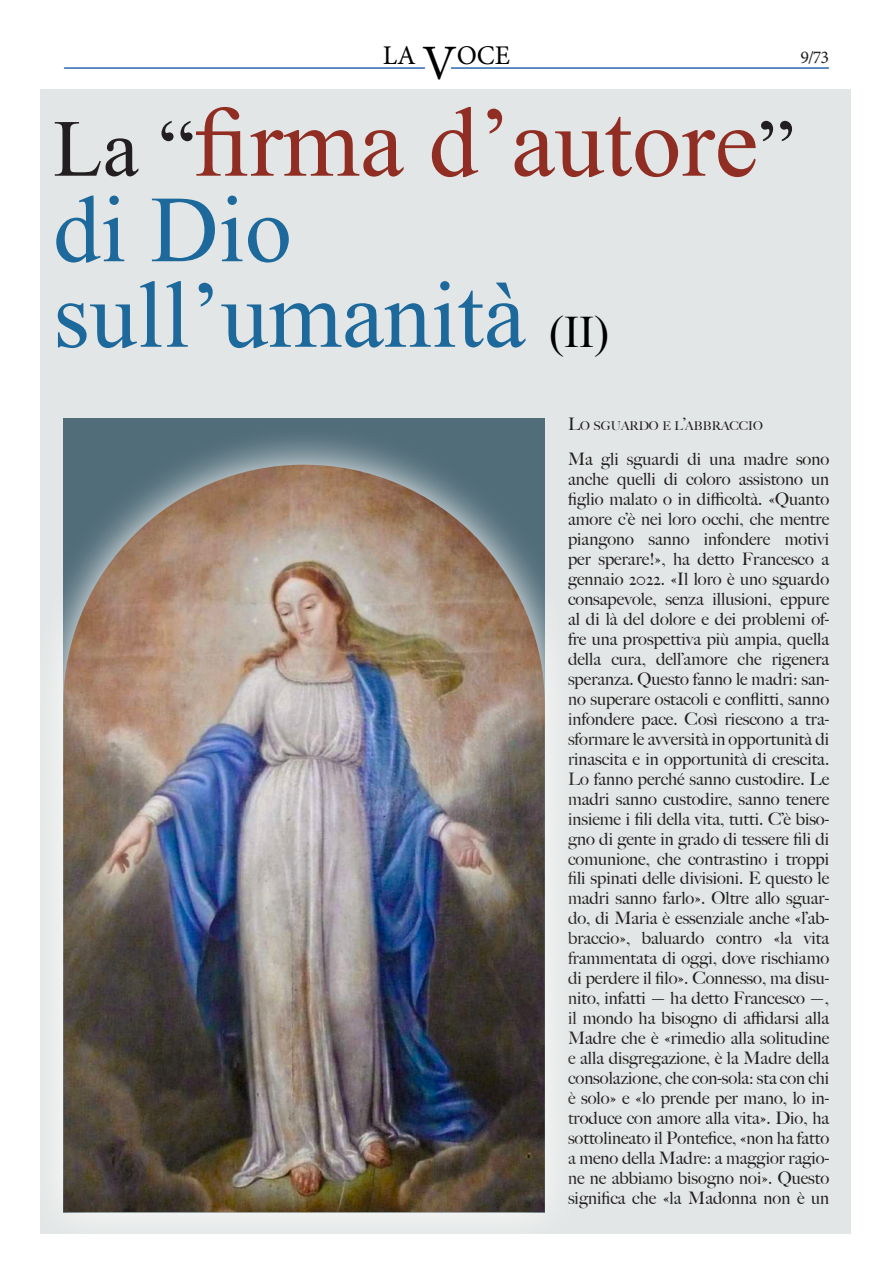
<style>
.page{position:relative;width:893px;height:1276px;background:#fff}
.page>*{position:absolute;margin:0;border:0;box-sizing:border-box;transform-origin:0 0}
.t1{font:99px "Times New Roman";color:#902e24}
.t2{font:94.5px/85.5px "Times New Roman";color:#1d699c}
.t3{font:27px "Minion Pro";color:#000001}
.t4{font:18px "Minion Pro";color:#231f20}
.t5{font:500 17.25px/20px "Big Caslon";color:#231f20;text-align:justify}
.t6{font:500 12.15px "Big Caslon";color:#231f20}
.s1{font-size:49.5px}
.s2{font-size:81px;color:#231f20}
.s3{font-size:45px;color:#000}
.s4{font-size:17.25px}
</style>
<div class="page">
<hr style="left:65px;top:67px;width:359px;height:2px;background:#2b67b2">
<hr style="left:451px;top:67px;width:377px;height:2px;background:#2b67b2">
<div style="left:40px;top:89px;width:810px;height:1144px;background:#e3e6e6"></div>
<svg style="left:40px;top:425px;width:544px;height:809px"></svg>
<img style="left:63px;top:465px;width:482px;height:747px">
<h3 class="t3" style="left:383px;top:37px;width:129px">LA <span class="s1">V</span>OCE</h3>
<p class="t4" style="left:800px;top:46px;width:30px">9/73</p>
<h1 class="t1" style="left:53px;top:76px;width:743px"><span class="s2">La “</span>firma d’autore<span class="s2">”</span></h1>
<h2 class="t2" style="left:53px;top:185px;width:557px">di Dio sull’umanità <span class="s3">(II)</span></h2>
<p class="t6" style="left:568px;top:416px;width:196px"><span class="s4">L</span>O SGUARDO E L<span class="s4">’</span>ABBRACCIO</p>
<p class="t5" style="left:568px;top:449px;width:263px">Ma gli sguardi di una madre sono anche quelli di coloro assistono un figlio malato o in difficoltà. «Quanto amore c’è nei loro occhi, che mentre piangono sanno infondere motivi per sperare!», ha detto Francesco a gennaio 2022. «Il loro è uno sguardo consapevole, senza illusioni, eppure al di là del dolore e dei problemi of&shy;fre una prospettiva più ampia, quella della cura, dell’amore che rigenera speranza. Questo fanno le madri: san&shy;no superare ostacoli e conflitti, sanno infondere pace. Così riescono a tra&shy;sformare le avversità in opportunità di rinascita e in opportunità di crescita.<br>Lo fanno perché sanno custodire. Le madri sanno custodire, sanno tenere insieme i fili della vita, tutti. C’è biso&shy;gno di gente in grado di tessere fili di comunione, che contrastino i troppi fili spinati delle divisioni. E questo le madri sanno farlo». Oltre allo sguar&shy;do, di Maria è essenziale anche «l’ab&shy;braccio», baluardo contro «la vita frammentata di oggi, dove rischiamo di perdere il filo». Connesso, ma disu&shy;nito, infatti — ha detto Francesco —, il mondo ha bisogno di affidarsi alla Madre che è «rimedio alla solitudine e alla disgregazione, è la Madre della consolazione, che con-sola: sta con chi è solo» e «lo prende per mano, lo in&shy;troduce con amore alla vita». Dio, ha sottolineato il Pontefice, «non ha fatto a meno della Madre: a maggior ragio&shy;ne ne abbiamo bisogno noi». Questo significa che «la Madonna non è un</p>
</div>
